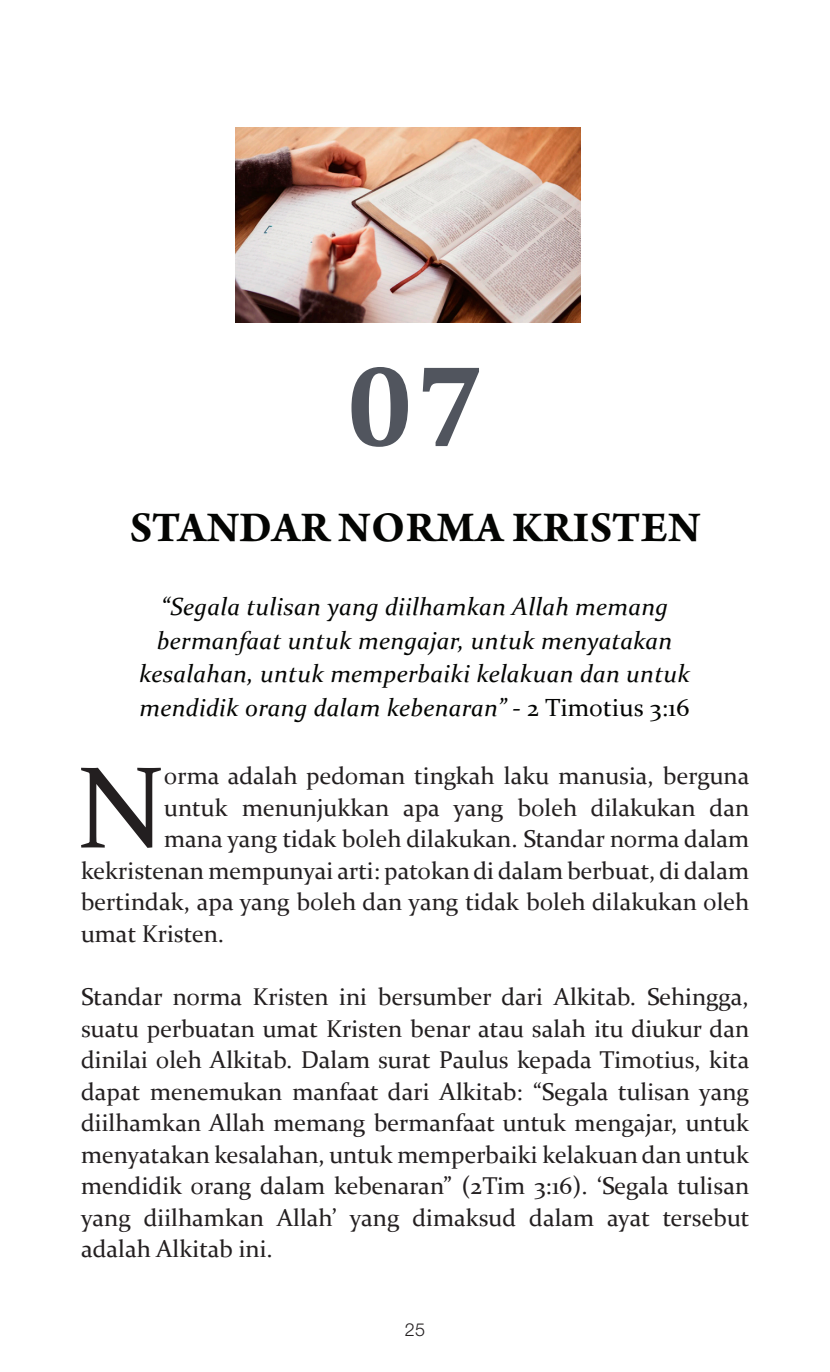
<style>
.page{position:relative;width:830px;height:1372px;background:#fff}
.page>*{position:absolute;margin:0;border:0;box-sizing:border-box;transform-origin:0 0}
.t1{font:700 117px "Cambria";color:#51555e}
.isi{font:116.55px "Constantia";color:#231f20}
.t2{font:700 45px "Arno Pro";letter-spacing:.01em;color:#040503}
.sub_judul{font:italic 24.75px "Constantia";letter-spacing:.01em;color:#040503}
.isi-2{font:24.3px/31.5px "Constantia";color:#231f20;text-align:justify}
.t3{font:300 18px "Helvetica Neue LT Std";color:#231f20}
.s1{font-style:normal}
</style>
<div class="page">
<img style="left:236px;top:128px;width:344px;height:195px">
<p class="t1" style="left:345px;top:323px;width:141px">07</p>
<p class="t2" style="left:130px;top:501px;width:571px">STANDAR NORMA KRISTEN</p>
<p class="sub_judul" style="left:161px;top:590px;width:508px">“Segala tulisan yang diilhamkan Allah memang</p>
<p class="sub_judul" style="left:157px;top:623px;width:516px">bermanfaat untuk mengajar, untuk menyatakan</p>
<p class="sub_judul" style="left:139px;top:657px;width:552px">kesalahan, untuk memperbaiki kelakuan dan untuk</p>
<p class="sub_judul" style="left:139px;top:690px;width:551px">mendidik orang dalam kebenaran” - <span class="s1">2 Timotius 3:16</span></p>
<p class="isi" style="left:77px;top:728px;width:89px">N</p>
<p class="isi-2" style="left:164px;top:759px;width:586px">orma adalah pedoman tingkah laku manusia, berguna</p>
<p class="isi-2" style="left:164px;top:790px;width:586px">untuk menunjukkan apa yang boleh dilakukan dan</p>
<p class="isi-2" style="left:164px;top:822px;width:586px">mana yang tidak boleh dilakukan. Standar norma dalam</p>
<p class="isi-2" style="left:81px;top:853px;width:669px">kekristenan mempunyai arti: patokan di dalam berbuat, di dalam</p>
<p class="isi-2" style="left:81px;top:885px;width:669px">bertindak, apa yang boleh dan yang tidak boleh dilakukan oleh</p>
<p class="isi-2" style="left:81px;top:916px;width:144px">umat Kristen.</p>
<p class="isi-2" style="left:81px;top:979px;width:669px">Standar norma Kristen ini bersumber dari Alkitab. Sehingga, suatu perbuatan umat Kristen benar atau salah itu diukur dan dinilai oleh Alkitab. Dalam surat Paulus kepada Timotius, kita dapat menemukan manfaat dari Alkitab: “Segala tulisan yang diilhamkan Allah memang bermanfaat untuk mengajar, untuk menyatakan kesalahan, untuk memperbaiki kelakuan dan untuk mendidik orang dalam kebenaran” (2Tim 3:16). ‘Segala tulisan yang diilhamkan Allah’ yang dimaksud dalam ayat tersebut adalah Alkitab ini.</p>
<p class="t3" style="left:405px;top:1318px;width:22px">25</p>
</div>
